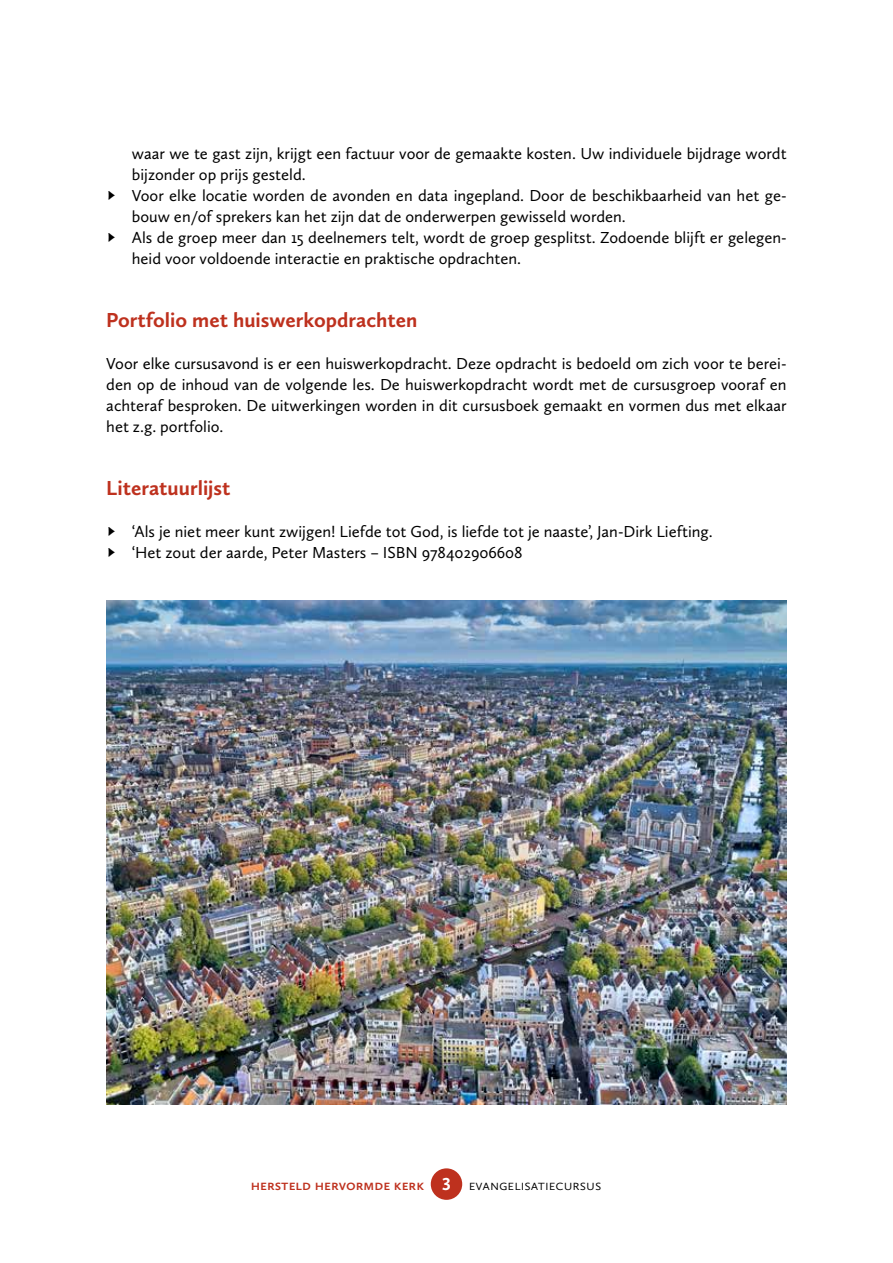
<style>
.page{position:relative;width:893px;height:1263px;background:#fff}
.page>*{position:absolute;margin:0;border:0;box-sizing:border-box;transform-origin:0 0}
.t1{font:700 21px "Calluna Sans";color:#be311e}
.t2{font:16.5px/21px "Calluna Sans";color:#000;text-align:justify}
.t3{font:600 15px "Calluna Sans";color:#be311e}
.s1{font-weight:700}
.s2{font-weight:700;font-size:18px;color:#fff}
.s3{font-weight:300;color:#000}
</style>
<div class="page">
<div style="left:431px;top:1168px;width:31px;height:32px;background:#be311e;border-radius:50%"></div>
<img style="left:106px;top:600px;width:681px;height:504px">
<p class="t2" style="left:132px;top:143px;width:656px">waar we te gast zijn, krijgt een factuur voor de gemaakte kosten. Uw individuele bijdrage wordt</p>
<p class="t2" style="left:132px;top:164px;width:175px">bijzonder op prijs gesteld.</p>
<p class="t2" style="left:106px;top:185px;width:682px"><span class="s1">►</span> Voor elke locatie worden de avonden en data ingepland. Door de beschikbaarheid van het ge-</p>
<p class="t2" style="left:132px;top:206px;width:496px">bouw en/of sprekers kan het zijn dat de onderwerpen gewisseld worden.</p>
<p class="t2" style="left:106px;top:227px;width:682px"><span class="s1">►</span> Als de groep meer dan 15 deelnemers telt, wordt de groep gesplitst. Zodoende blijft er gelegen-</p>
<p class="t2" style="left:132px;top:248px;width:391px">heid voor voldoende interactie en praktische opdrachten.</p>
<p class="t1" style="left:106px;top:307px;width:313px">Portfolio met huiswerkopdrachten</p>
<p class="t2" style="left:106px;top:353px;width:682px">Voor elke cursusavond is er een huiswerkopdracht. Deze opdracht is bedoeld om zich voor te berei&shy;den op de inhoud van de volgende les. De huiswerkopdracht wordt met de cursusgroep vooraf en achteraf besproken. De uitwerkingen worden in dit cursusboek gemaakt en vormen dus met elkaar het z.g. portfolio.</p>
<p class="t1" style="left:106px;top:475px;width:126px">Literatuurlijst</p>
<p class="t2" style="left:106px;top:521px;width:608px"><span class="s1">►</span> ‘Als je niet meer kunt zwijgen! Liefde tot God, is liefde tot je naaste’, Jan-Dirk Liefting. <span class="s1">►</span> ‘Het zout der aarde, Peter Masters – ISBN 978402906608</p>
<p class="t3" style="left:251px;top:1176px;width:352px">hersteld hervormde kerk <span class="s2">3</span> <span class="s3">evangelisatiecursus</span></p>
</div>
